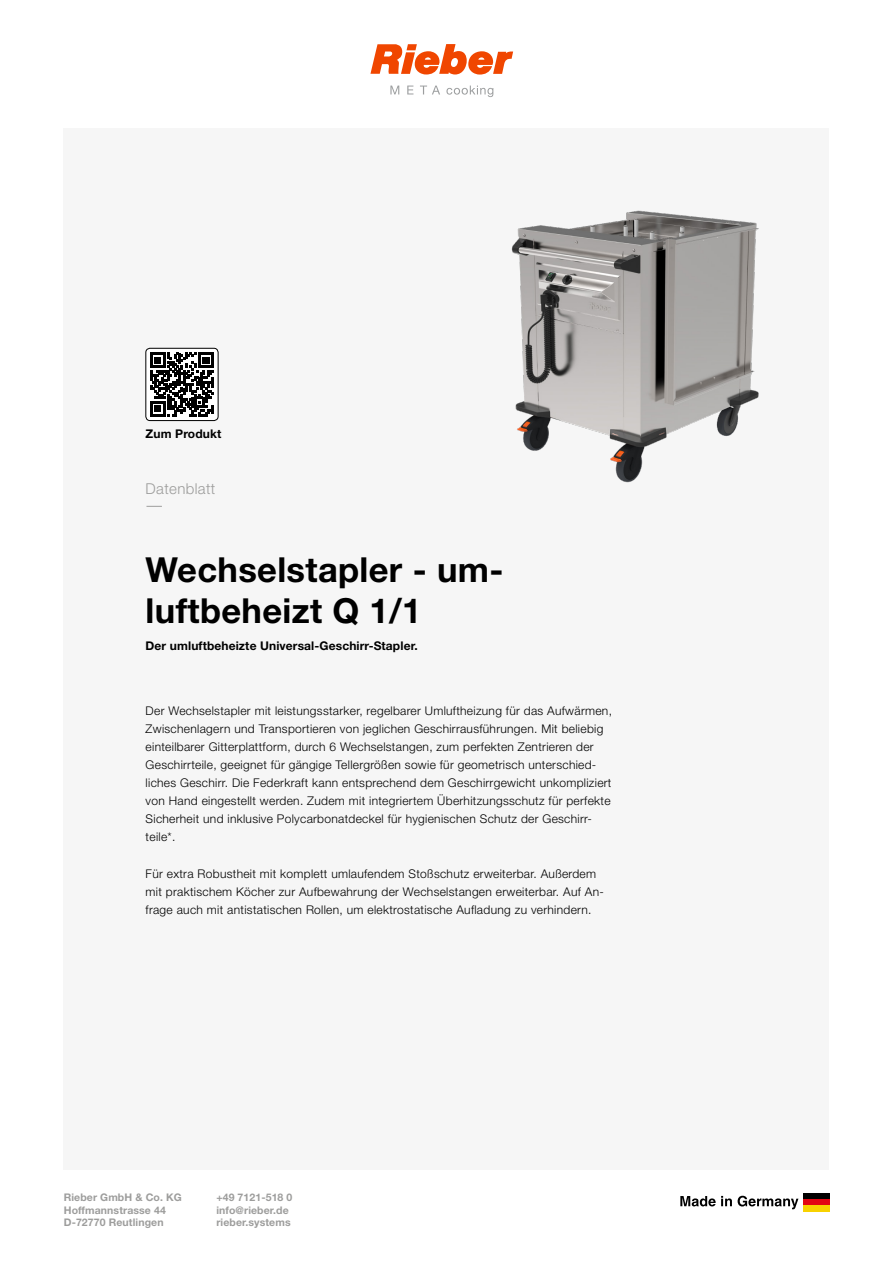
<style>
.page{position:relative;width:893px;height:1263px;background:#fff}
.page>*{position:absolute;margin:0;border:0;box-sizing:border-box;transform-origin:0 0}
.titel{font:700 34.5px/40.5px "Helvetica Neue LT Std";letter-spacing:.01em;color:#000}
.datenblatt{font:300 15px "Helvetica Neue LT Std";letter-spacing:.025em;color:#9d9d9c}
.marketingtext{font:300 12px/18px "Helvetica Neue LT Std";letter-spacing:.025em;color:#000}
.zwischentitel{font:700 12px "Helvetica Neue LT Std";letter-spacing:.01em;color:#000}
.t1{font:700 10.5px/12.6px "Helvetica Neue LT Std";letter-spacing:.01em;color:#9d9d9c}
</style>
<div class="page">
<div style="left:64px;top:128px;width:765px;height:1041px;background:#f6f6f6"></div>
<div style="left:803px;top:1193px;width:26px;height:6px;background:#000"></div>
<div style="left:803px;top:1199px;width:26px;height:6px;background:#e30613"></div>
<div style="left:803px;top:1205px;width:26px;height:6px;background:#f8d200"></div>
<svg style="left:680px;top:1196px;width:52px;height:10px"></svg>
<svg style="left:738px;top:1196px;width:60px;height:13px"></svg>
<svg style="left:370px;top:44px;width:143px;height:31px"></svg>
<svg style="left:390px;top:86px;width:9px;height:8px"></svg>
<svg style="left:407px;top:86px;width:6px;height:8px"></svg>
<svg style="left:420px;top:86px;width:20px;height:8px"></svg>
<svg style="left:446px;top:86px;width:47px;height:11px"></svg>
<img style="left:511px;top:210px;width:248px;height:273px">
<svg style="left:146px;top:506px;width:16px;height:1px"></svg>
<div style="left:146px;top:348px;width:72px;height:73px;background:#fff;border-radius:4px"></div>
<div style="left:146px;top:348px;width:72px;height:73px;border:1px solid #000;border-radius:4px"></div>
<svg style="left:150px;top:352px;width:64px;height:64px"></svg>
<p class="zwischentitel" style="left:146px;top:426px;width:77px">Zum Produkt</p>
<p class="datenblatt" style="left:146px;top:480px;width:71px">Datenblatt</p>
<p class="titel" style="left:146px;top:549px;width:359px">Wechselstapler - um&shy;luftbeheizt Q 1/1</p>
<p class="zwischentitel" style="left:146px;top:639px;width:274px">Der umluftbeheizte Universal-Geschirr-Stapler.</p>
<p class="marketingtext" style="left:146px;top:702px;width:468px">Der Wechselstapler mit leistungsstarker, regelbarer Umluftheizung für das Aufwärmen, Zwischenlagern und Transportieren von jeglichen Geschirrausführungen. Mit beliebig einteilbarer Gitterplattform, durch 6 Wechselstangen, zum perfekten Zentrieren der Geschirrteile, geeignet für gängige Tellergrößen sowie für geometrisch unterschied&shy;liches Geschirr. Die Federkraft kann entsprechend dem Geschirrgewicht unkompliziert von Hand eingestellt werden. Zudem mit integriertem Überhitzungsschutz für perfekte Sicherheit und inklusive Polycarbonatdeckel für hygienischen Schutz der Geschirr&shy;teile*.</p>
<p class="marketingtext" style="left:146px;top:864px;width:460px">Für extra Robustheit mit komplett umlaufendem Stoßschutz erweiterbar. Außerdem mit praktischem Köcher zur Aufbewahrung der Wechselstangen erweiterbar. Auf An&shy;frage auch mit antistatischen Rollen, um elektrostatische Aufladung zu verhindern.</p>
<p class="t1" style="left:64px;top:1191px;width:120px">Rieber GmbH &amp; Co. KG<br>Hoffmannstrasse 44<br>D-72770 Reutlingen</p>
<p class="t1" style="left:216px;top:1191px;width:77px">+49 7121-518 0 info@rieber.de rieber.systems</p>
</div>
